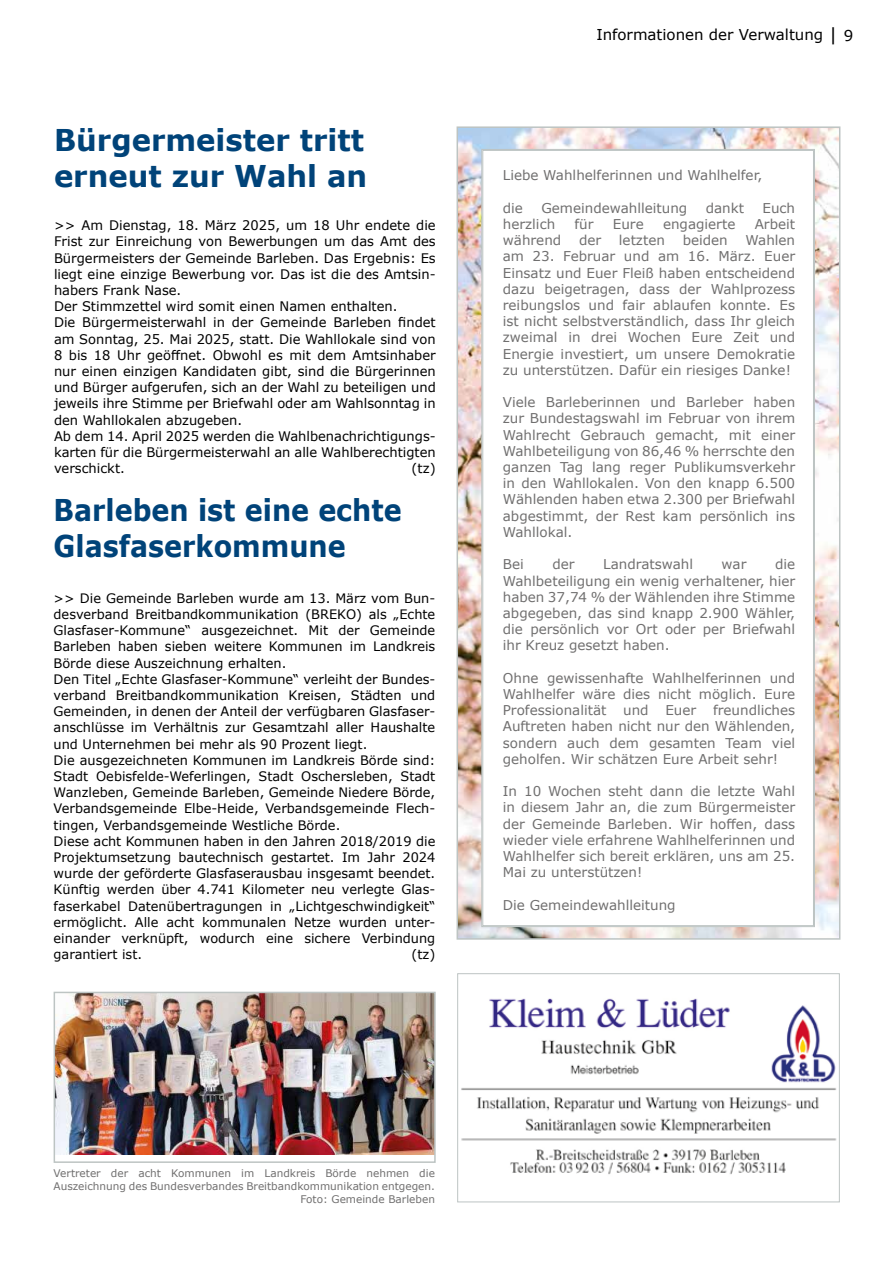
<style>
.page{position:relative;width:893px;height:1263px;background:#fff}
.page>*{position:absolute;margin:0;border:0;box-sizing:border-box;transform-origin:0 0}
.t1{font:700 30px/36px "Verdana";color:#004379;scale:.9 1}
.t2{font:700 30px/36px "Verdana";color:#004379}
.t3{font:18px "Verdana";color:#000}
.t4{font:15px "Verdana";color:#000}
.t5{font:13.5px/16.2px "Verdana";color:#706f6f;text-align:justify}
.t6{font:13.2px/16.2px "Verdana";color:#000}
.t7{font:13.05px/16.2px "Verdana";color:#000}
.t8{font:10.5px/12.6px "Verdana";color:#706f6f;text-align:right}
.s1{font-size:15px}
</style>
<div class="page">
<img style="left:57px;top:995px;width:376px;height:159px">
<div style="left:54px;top:992px;width:382px;height:171px;border:2px solid #bdc4c3"></div>
<img style="left:461px;top:998px;width:376px;height:177px">
<div style="left:457px;top:973px;width:383px;height:229px;border:1px solid #bdc4c3"></div>
<img style="left:460px;top:129px;width:377px;height:808px">
<div style="left:457px;top:126px;width:383px;height:814px;border:2px solid #bdc4c3"></div>
<svg style="left:481px;top:149px;width:334px;height:778px"></svg>
<h1 class="t2" style="left:54px;top:121px;width:315px">Bürgermeister tritt erneut zur Wahl an</h1>
<p class="t6" style="left:54px;top:217px;width:383px">&gt;&gt; Am Dienstag, 18. März 2025, um 18 Uhr endete die Frist zur Einreichung von Bewerbungen um das Amt des Bürgermeisters der Gemeinde Barleben. Das Ergebnis: Es liegt eine einzige Bewerbung vor. Das ist die des Amtsin&shy;habers Frank Nase.<br>Der Stimmzettel wird somit einen Namen enthalten.<br>Die Bürgermeisterwahl in der Gemeinde Barleben findet am Sonntag, 25. Mai 2025, statt. Die Wahllokale sind von 8 bis 18 Uhr geöffnet. Obwohl es mit dem Amtsinhaber nur einen einzigen Kandidaten gibt, sind die Bürgerinnen und Bürger aufgerufen, sich an der Wahl zu beteiligen und jeweils ihre Stimme per Briefwahl oder am Wahlsonntag in den Wahllokalen abzugeben.<br>Ab dem 14. April 2025 werden die Wahlbenachrichtigungs&shy;karten für die Bürgermeisterwahl an alle Wahlberechtigten verschickt.</p>
<p class="t6" style="left:412px;top:460px;width:26px">(tz)</p>
<h1 class="t1" style="left:54px;top:492px;width:388px">Barleben ist eine echte<br>Glasfaserkommune</h1>
<p class="t7" style="left:54px;top:590px;width:383px">&gt;&gt; Die Gemeinde Barleben wurde am 13. März vom Bun&shy;desverband Breitbandkommunikation (BREKO) als „Echte Glasfaser-Kommune“ ausgezeichnet. Mit der Gemeinde Barleben haben sieben weitere Kommunen im Landkreis Börde diese Auszeichnung erhalten.<br>Den Titel „Echte Glasfaser-Kommune“ verleiht der Bundes&shy;verband Breitbandkommunikation Kreisen, Städten und Gemeinden, in denen der Anteil der verfügbaren Glasfaser&shy;anschlüsse im Verhältnis zur Gesamtzahl aller Haushalte und Unternehmen bei mehr als 90 Prozent liegt.<br>Die ausgezeichneten Kommunen im Landkreis Börde sind:<br>Stadt Oebisfelde-Weferlingen, Stadt Oschersleben, Stadt Wanzleben, Gemeinde Barleben, Gemeinde Niedere Börde, Verbandsgemeinde Elbe-Heide, Verbandsgemeinde Flech&shy;tingen, Verbandsgemeinde Westliche Börde.<br>Diese acht Kommunen haben in den Jahren 2018/2019 die Projektumsetzung bautechnisch gestartet. Im Jahr 2024 wurde der geförderte Glasfaserausbau insgesamt beendet.<br>Künftig werden über 4.741 Kilometer neu verlegte Glas&shy;faserkabel Datenübertragungen in „Lichtgeschwindigkeit“ ermöglicht. Alle acht kommunalen Netze wurden unter&shy;einander verknüpft, wodurch eine sichere Verbindung garantiert ist.</p>
<p class="t7" style="left:411px;top:946px;width:25px">(tz)</p>
<p class="t4" style="left:596px;top:24px;width:228px">Informationen der Verwaltung</p>
<h2 class="t3" style="left:829px;top:22px;width:26px">| <span class="s1">9</span></h2>
<p class="t5" style="left:503px;top:167px;width:261px">Liebe Wahlhelferinnen und Wahlhelfer,</p>
<p class="t5" style="left:503px;top:200px;width:22px">die</p>
<p class="t5" style="left:541px;top:200px;width:147px">Gemeindewahlleitung</p>
<p class="t5" style="left:706px;top:200px;width:40px">dankt</p>
<p class="t5" style="left:762px;top:200px;width:34px">Euch</p>
<p class="t5" style="left:503px;top:216px;width:54px">herzlich</p>
<p class="t5" style="left:574px;top:216px;width:21px">für</p>
<p class="t5" style="left:613px;top:216px;width:32px">Eure</p>
<p class="t5" style="left:663px;top:216px;width:74px">engagierte</p>
<p class="t5" style="left:755px;top:216px;width:42px">Arbeit</p>
<p class="t5" style="left:503px;top:232px;width:60px">während</p>
<p class="t5" style="left:579px;top:232px;width:24px">der</p>
<p class="t5" style="left:619px;top:232px;width:48px">letzten</p>
<p class="t5" style="left:683px;top:232px;width:47px">beiden</p>
<p class="t5" style="left:503px;top:232px;width:294px;text-indent:243px">Wahlen am 23. Februar und am 16. März. Euer Einsatz und Euer Fleiß haben entscheidend dazu beigetragen, dass der Wahlprozess reibungslos und fair ablaufen konnte. Es ist nicht selbstverständlich, dass Ihr gleich zweimal in drei Wochen Eure Zeit und Energie investiert, um unsere Demokratie zu unterstützen. Dafür ein riesiges Danke!</p>
<p class="t5" style="left:503px;top:394px;width:294px">Viele Barleberinnen und Barleber haben zur Bundestagswahl im Februar von ihrem Wahlrecht Gebrauch gemacht, mit einer Wahlbeteiligung von 86,46 % herrschte den ganzen Tag lang reger Publikumsverkehr in den Wahllokalen. Von den knapp 6.500<br>Wählenden haben etwa 2.300 per Briefwahl abgestimmt, der Rest kam persönlich ins Wahllokal.</p>
<p class="t5" style="left:503px;top:556px;width:23px">Bei</p>
<p class="t5" style="left:552px;top:556px;width:24px">der</p>
<p class="t5" style="left:603px;top:556px;width:91px">Landratswahl</p>
<p class="t5" style="left:722px;top:556px;width:26px">war</p>
<p class="t5" style="left:503px;top:556px;width:294px;text-indent:272px">die Wahlbeteiligung ein wenig verhaltener, hier haben 37,74 % der Wählenden ihre Stimme abgegeben, das sind knapp 2.900 Wähler, die persönlich vor Ort oder per Briefwahl ihr Kreuz gesetzt haben.</p>
<p class="t5" style="left:503px;top:669px;width:294px">Ohne gewissenhafte Wahlhelferinnen und Wahlhelfer wäre dies nicht möglich. Eure Professionalität und Euer freundliches Auftreten haben nicht nur den Wählenden, sondern auch dem gesamten Team viel geholfen. Wir schätzen Eure Arbeit sehr!</p>
<p class="t5" style="left:503px;top:783px;width:294px">In 10 Wochen steht dann die letzte Wahl in diesem Jahr an, die zum Bürgermeister der Gemeinde Barleben. Wir hoffen, dass wieder viele erfahrene Wahlhelferinnen und Wahlhelfer sich bereit erklären, uns am 25.<br>Mai zu unterstützen!</p>
<p class="t5" style="left:503px;top:896px;width:174px">Die Gemeindewahlleitung</p>
<p class="t8" style="left:54px;top:1167px;width:383px">Vertreter der acht Kommunen im Landkreis Börde nehmen die<br>Auszeichnung des Bundesverbandes Breitbandkommunikation entgegen.<br>Foto: Gemeinde Barleben</p>
</div>
